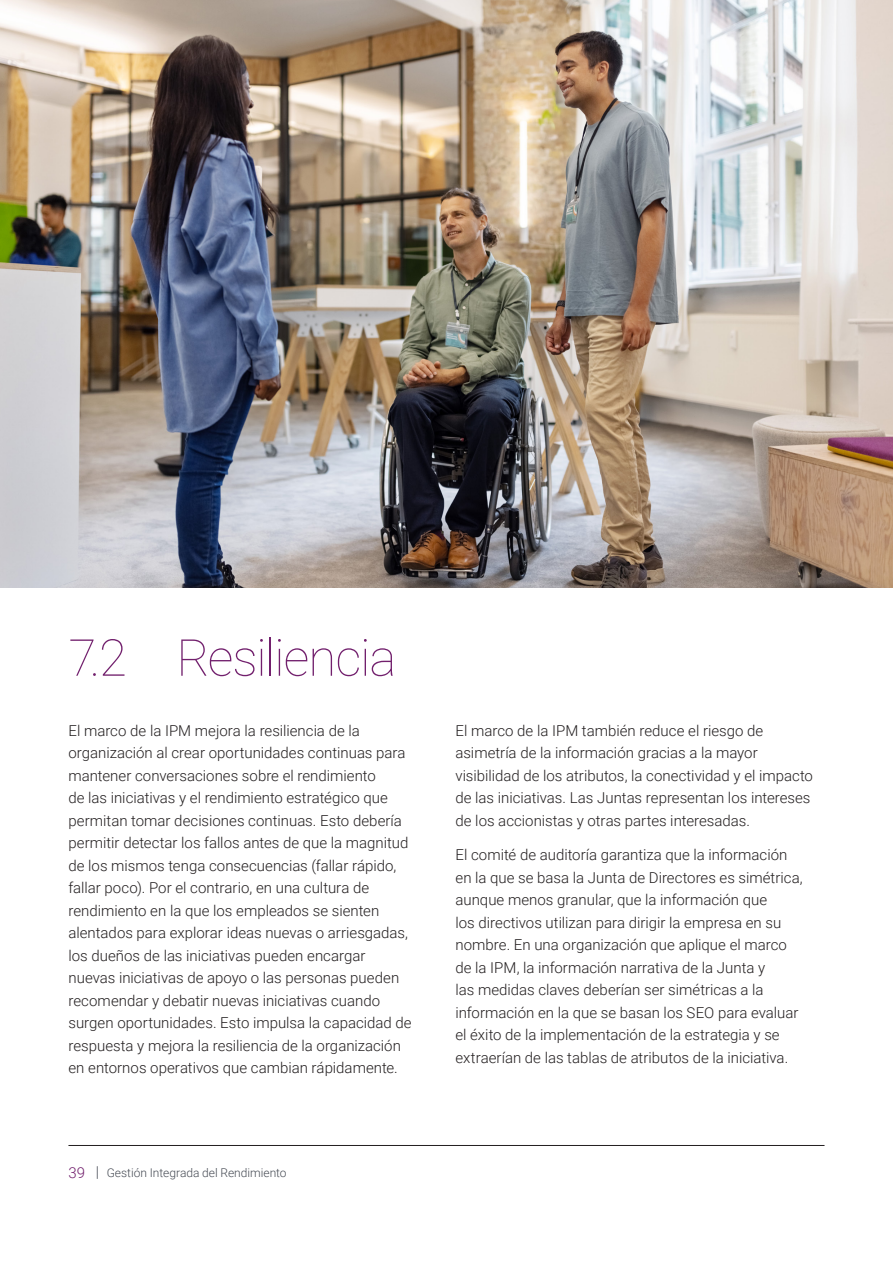
<style>
.page{position:relative;width:893px;height:1263px;background:#fff}
.page>*{position:absolute;margin:0;border:0;box-sizing:border-box;transform-origin:0 0}
.t1{font:100 51px "Roboto";letter-spacing:-.025em;color:#72206d}
.t2{font:300 15px/22.5px "Roboto";color:#231f20}
.t3{font:300 12px "Roboto";color:#464b54}
.s1{font-size:15px;color:#72206d}
.s2{font-size:15px}
</style>
<div class="page">
<img style="left:0;top:0;width:893px;height:588px">
<hr style="left:68px;top:1145px;width:756px;height:1px;background:#231f20">
<p class="t1" style="left:68px;top:622px;width:329px">7.2 Resiliencia</p>
<p class="t2" style="left:68px;top:719px;width:345px">El marco de la IPM mejora la resiliencia de la organización al crear oportunidades continuas para mantener conversaciones sobre el rendimiento<br>de las iniciativas y el rendimiento estratégico que permitan tomar decisiones continuas. Esto debería permitir detectar los fallos antes de que la magnitud de los mismos tenga consecuencias (fallar rápido, fallar poco). Por el contrario, en una cultura de rendimiento en la que los empleados se sienten alentados para explorar ideas nuevas o arriesgadas, los dueños de las iniciativas pueden encargar nuevas iniciativas de apoyo o las personas pueden recomendar y debatir nuevas iniciativas cuando surgen oportunidades. Esto impulsa la capacidad de respuesta y mejora la resiliencia de la organización en entornos operativos que cambian rápidamente.</p>
<p class="t2" style="left:455px;top:719px;width:359px">El marco de la IPM también reduce el riesgo de asimetría de la información gracias a la mayor visibilidad de los atributos, la conectividad y el impacto de las iniciativas. Las Juntas representan los intereses de los accionistas y otras partes interesadas.</p>
<p class="t2" style="left:455px;top:843px;width:349px">El comité de auditoría garantiza que la información en la que se basa la Junta de Directores es simétrica, aunque menos granular, que la información que<br>los directivos utilizan para dirigir la empresa en su nombre. En una organización que aplique el marco de la IPM, la información narrativa de la Junta y<br>las medidas claves deberían ser simétricas a la información en la que se basan los SEO para evaluar el éxito de la implementación de la estrategia y se extraerían de las tablas de atributos de la iniciativa.</p>
<p class="t3" style="left:68px;top:1164px;width:220px"><span class="s1">39</span> <span class="s2">|</span> Gestión Integrada del Rendimiento</p>
</div>
